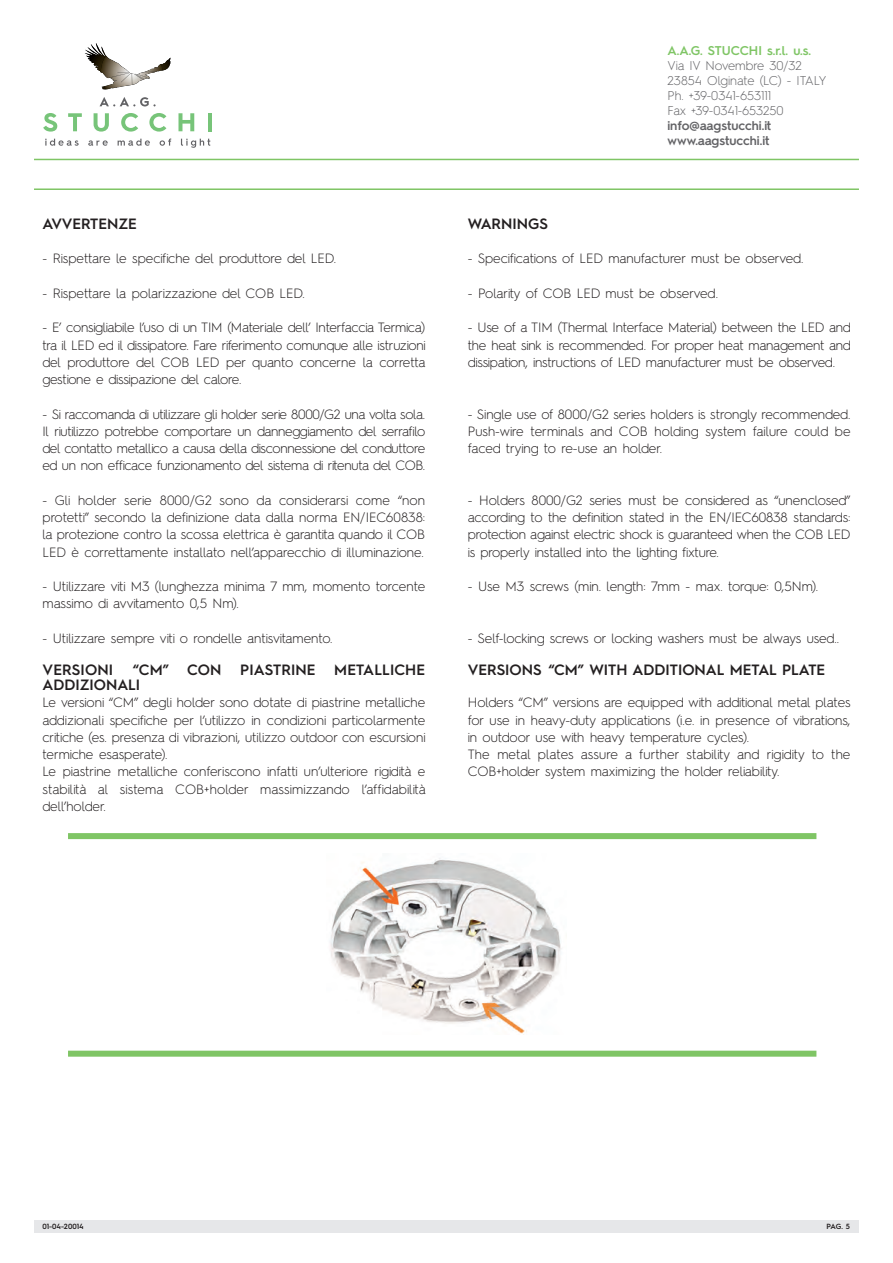
<style>
.page{position:relative;width:893px;height:1263px;background:#fff}
.page>*{position:absolute;margin:0;border:0;box-sizing:border-box;transform-origin:0 0}
.t1{font:600 15px/15px "Hurme Geometric Sans 2";color:#231f20}
.t2{font:300 13.5px/17.2px "Hurme Geometric Sans 2";letter-spacing:-.005em;color:#231f20;text-align:justify}
.t3{font:300 12.75px/15px "Hurme Geometric Sans 2";color:#636366}
.t4{font:600 12.75px/15px "Hurme Geometric Sans 2";color:#636366}
.t5{font:600 12.75px "Hurme Geometric Sans 2";color:#7fc565}
.t6{font:600 7.5px "Hurme Geometric Sans 2";color:#231f20}
</style>
<div class="page">
<div style="left:34px;top:1220px;width:825px;height:13px;background:#e6e7e9"></div>
<svg style="left:85px;top:44px;width:63px;height:46px"></svg>
<svg style="left:45px;top:139px;width:34px;height:7px"></svg>
<svg style="left:88px;top:140px;width:20px;height:6px"></svg>
<svg style="left:118px;top:139px;width:32px;height:7px"></svg>
<svg style="left:160px;top:139px;width:11px;height:7px"></svg>
<svg style="left:181px;top:139px;width:29px;height:9px"></svg>
<svg style="left:43px;top:113px;width:14px;height:19px"></svg>
<svg style="left:68px;top:113px;width:14px;height:18px"></svg>
<svg style="left:94px;top:113px;width:15px;height:19px"></svg>
<svg style="left:121px;top:113px;width:17px;height:19px"></svg>
<svg style="left:149px;top:113px;width:17px;height:19px"></svg>
<svg style="left:178px;top:113px;width:16px;height:18px"></svg>
<hr style="left:208px;top:113px;width:4px;height:18px;background:#77c479">
<svg style="left:100px;top:97px;width:56px;height:9px"></svg>
<hr style="left:34px;top:159px;width:825px;height:1px;background:#7fc565">
<hr style="left:34px;top:188px;width:825px;height:2px;background:#7fc565">
<img style="left:330px;top:858px;width:232px;height:176px">
<div style="left:68px;top:833px;width:748px;height:6px;background:#7fc565"></div>
<div style="left:68px;top:1051px;width:748px;height:6px;background:#7fc565"></div>
<p class="t1" style="left:43px;top:217px;width:96px">AVVERTENZE</p>
<p class="t2" style="left:43px;top:251px;width:295px">- Rispettare le specifiche del produttore del LED.</p>
<p class="t2" style="left:43px;top:286px;width:264px">- Rispettare la polarizzazione del COB LED.</p>
<p class="t2" style="left:43px;top:320px;width:385px">- E’ consigliabile l’uso di un TIM (Materiale dell’ Interfaccia Termica) tra il LED ed il dissipatore. Fare riferimento comunque alle istruzioni del produttore del COB LED per quanto concerne la corretta gestione e dissipazione del calore.</p>
<p class="t2" style="left:43px;top:406px;width:384px">- Si raccomanda di utilizzare gli holder serie 8000/G2 una volta sola.<br>Il riutilizzo potrebbe comportare un danneggiamento del serrafilo del contatto metallico a causa della disconnessione del conduttore ed un non efficace funzionamento del sistema di ritenuta del COB.</p>
<p class="t2" style="left:43px;top:493px;width:384px">- Gli holder serie 8000/G2 sono da considerarsi come “non protetti” secondo la definizione data dalla norma EN/IEC60838: la protezione contro la scossa elettrica è garantita quando il COB LED è correttamente installato nell’apparecchio di illuminazione.</p>
<p class="t2" style="left:43px;top:579px;width:384px">- Utilizzare viti M3 (lunghezza minima 7 mm, momento torcente massimo di avvitamento 0,5 Nm).</p>
<p class="t2" style="left:43px;top:631px;width:292px">- Utilizzare sempre viti o rondelle antisvitamento.</p>
<p class="t1" style="left:43px;top:664px;width:72px">VERSIONI</p>
<p class="t1" style="left:43px;top:664px;width:384px;text-indent:90px">“CM” CON PIASTRINE METALLICHE<br>ADDIZIONALI</p>
<p class="t2" style="left:43px;top:695px;width:385px;text-align:left">Le versioni “CM” degli holder sono dotate di piastrine metalliche addizionali specifiche per l’utilizzo in condizioni particolarmente critiche (es. presenza di vibrazioni, utilizzo outdoor con escursioni termiche esasperate).<br>Le piastrine metalliche conferiscono infatti un’ulteriore rigidità e stabilità al sistema COB+holder massimizzando l’affidabilità dell’holder.</p>
<p class="t5" style="left:668px;top:46px;width:145px">A.A.G. STUCCHI s.r.l. u.s.</p>
<p class="t3" style="left:668px;top:59px;width:160px">Via IV Novembre 30/32<br>23854 Olginate (LC) - ITALY<br>Ph. +39-0341-653111<br>Fax +39-0341-653250</p>
<p class="t4" style="left:668px;top:119px;width:105px">info@aagstucchi.it www.aagstucchi.it</p>
<p class="t1" style="left:468px;top:217px;width:82px">WARNINGS</p>
<p class="t2" style="left:468px;top:251px;width:337px">- Specifications of LED manufacturer must be observed.</p>
<p class="t2" style="left:468px;top:286px;width:252px">- Polarity of COB LED must be observed.</p>
<p class="t2" style="left:468px;top:320px;width:385px">- Use of a TIM (Thermal Interface Material) between the LED and the heat sink is recommended. For proper heat management and dissipation, instructions of LED manufacturer must be observed.</p>
<p class="t2" style="left:468px;top:406px;width:384px">- Single use of 8000/G2 series holders is strongly recommended.<br>Push-wire terminals and COB holding system failure could be faced trying to re-use an holder.</p>
<p class="t2" style="left:468px;top:493px;width:384px">- Holders 8000/G2 series must be considered as “unenclosed” according to the definition stated in the EN/IEC60838 standards: protection against electric shock is guaranteed when the COB LED is properly installed into the lighting fixture.</p>
<p class="t2" style="left:468px;top:579px;width:352px">- Use M3 screws (min. length: 7mm - max. torque: 0,5Nm).</p>
<p class="t2" style="left:468px;top:631px;width:373px">- Self-locking screws or locking washers must be always used..</p>
<p class="t1" style="left:468px;top:664px;width:359px">VERSIONS “CM” WITH ADDITIONAL METAL PLATE</p>
<p class="t2" style="left:468px;top:695px;width:384px;text-align:left">Holders “CM” versions are equipped with additional metal plates for use in heavy-duty applications (i.e. in presence of vibrations, in outdoor use with heavy temperature cycles).<br>The metal plates assure a further stability and rigidity to the COB+holder system maximizing the holder reliability.</p>
<p class="t6" style="left:43px;top:1224px;width:43px">01-04-20014</p>
<p class="t6" style="left:827px;top:1224px;width:25px">PAG. 5</p>
</div>
